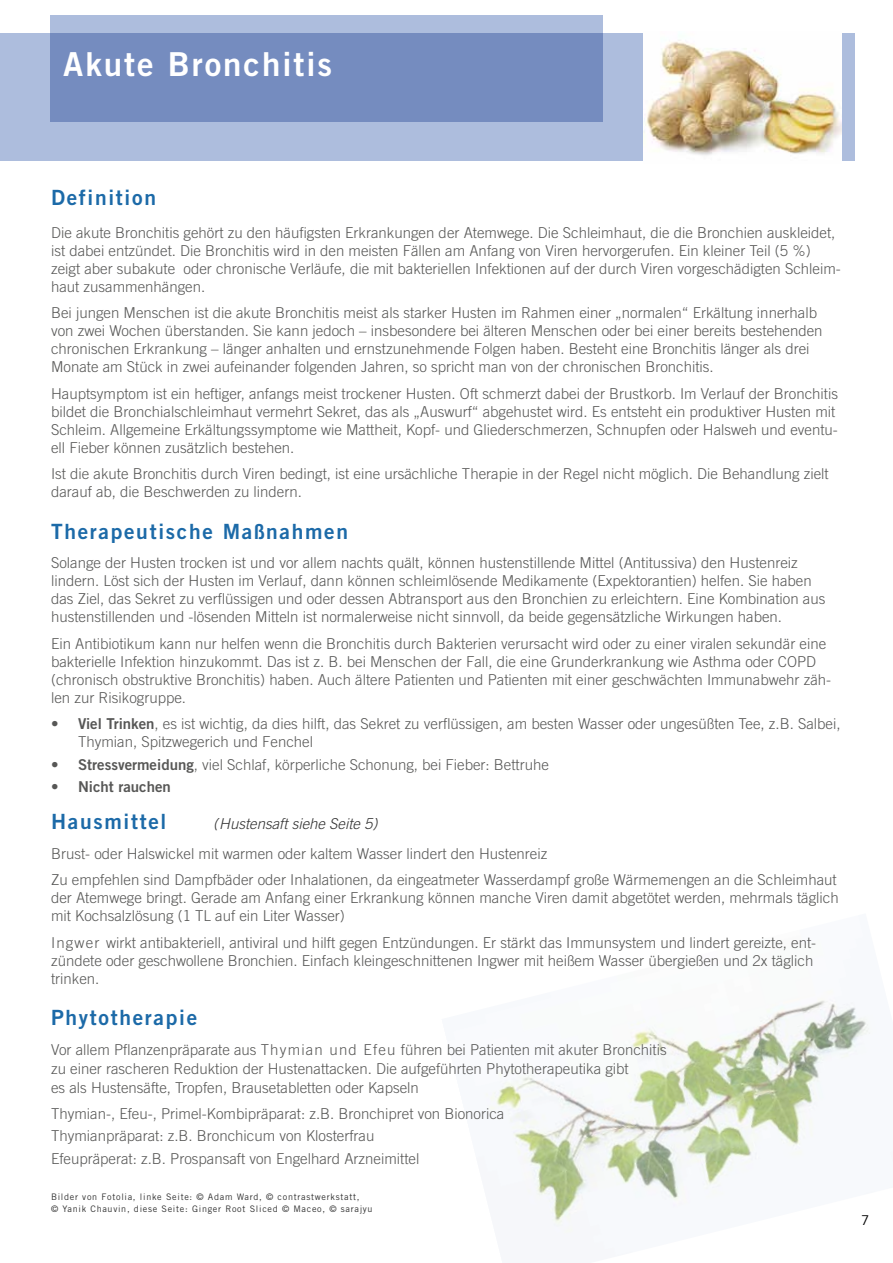
<style>
.page{position:relative;width:893px;height:1263px;background:#fff}
.page>*{position:absolute;margin:0;border:0;box-sizing:border-box;transform-origin:0 0}
.t1{font:33px "Trade Gothic Bold Two";letter-spacing:.06em;color:#fff}
.t2{font:21px "Trade Gothic Bold Two";letter-spacing:.08em;color:#1c6aa8}
.t3{font:300 15px/18px "Trade Gothic";color:#575756}
.t4{font:italic 300 15px "Trade Gothic";color:#333}
.t5{font:15px "Trade Gothic Bold Two";color:#575756}
.t6{font:13.5px "Trade Gothic";color:#000}
.t7{font:9px/12px "Trade Gothic";letter-spacing:.08em;color:#333}
.s1{font-family:"Trade Gothic Bold Two";font-weight:400}
</style>
<div class="page">
<img style="left:486px;top:1000px;width:384px;height:232px">
<div style="left:0;top:33px;width:854px;height:127px;background:#adbddd"></div>
<svg style="left:51px;top:16px;width:552px;height:106px;background:#7d93c3"></svg>
<img style="left:644px;top:33px;width:198px;height:127px">
<h1 class="t1" style="left:63px;top:44px;width:270px">Akute Bronchitis</h1>
<h2 class="t2" style="left:51px;top:185px;width:106px">Definition</h2>
<p class="t3" style="left:51px;top:223px;width:791px">Die akute Bronchitis gehört zu den häufigsten Erkrankungen der Atemwege. Die Schleimhaut, die die Bronchien auskleidet, ist dabei entzündet. Die Bronchitis wird in den meisten Fällen am Anfang von Viren hervorgerufen. Ein kleiner Teil (5 %) zeigt aber subakute oder chronische Verläufe, die mit bakteriellen Infektionen auf der durch Viren vorgeschädigten Schleim&shy;haut zusammenhängen.</p>
<p class="t3" style="left:51px;top:304px;width:773px">Bei jungen Menschen ist die akute Bronchitis meist als starker Husten im Rahmen einer „normalen“ Erkältung innerhalb von zwei Wochen überstanden. Sie kann jedoch – insbesondere bei älteren Menschen oder bei einer bereits bestehenden chronischen Erkrankung – länger anhalten und ernstzunehmende Folgen haben. Besteht eine Bronchitis länger als drei Monate am Stück in zwei aufeinander folgenden Jahren, so spricht man von der chronischen Bronchitis.</p>
<p class="t3" style="left:51px;top:384px;width:789px">Hauptsymptom ist ein heftiger, anfangs meist trockener Husten. Oft schmerzt dabei der Brustkorb. Im Verlauf der Bronchitis bildet die Bronchialschleimhaut vermehrt Sekret, das als „Auswurf“ abgehustet wird. Es entsteht ein produktiver Husten mit Schleim. Allgemeine Erkältungssymptome wie Mattheit, Kopf- und Gliederschmerzen, Schnupfen oder Halsweh und eventu&shy;ell Fieber können zusätzlich bestehen.</p>
<p class="t3" style="left:51px;top:465px;width:779px">Ist die akute Bronchitis durch Viren bedingt, ist eine ursächliche Therapie in der Regel nicht möglich. Die Behandlung zielt darauf ab, die Beschwerden zu lindern.</p>
<h2 class="t2" style="left:51px;top:518px;width:299px">Therapeutische Maßnahmen</h2>
<p class="t3" style="left:51px;top:554px;width:776px">Solange der Husten trocken ist und vor allem nachts quält, können hustenstillende Mittel (Antitussiva) den Hustenreiz lindern. Löst sich der Husten im Verlauf, dann können schleimlösende Medikamente (Expektorantien) helfen. Sie haben das Ziel, das Sekret zu verflüssigen und oder dessen Abtransport aus den Bronchien zu erleichtern. Eine Kombination aus hustenstillenden und -lösenden Mitteln ist normalerweise nicht sinnvoll, da beide gegensätzliche Wirkungen haben.</p>
<p class="t3" style="left:51px;top:634px;width:782px">Ein Antibiotikum kann nur helfen wenn die Bronchitis durch Bakterien verursacht wird oder zu einer viralen sekundär eine bakterielle Infektion hinzukommt. Das ist z. B. bei Menschen der Fall, die eine Grunderkrankung wie Asthma oder COPD (chronisch obstruktive Bronchitis) haben. Auch ältere Patienten und Patienten mit einer geschwächten Immunabwehr zäh&shy;len zur Risikogruppe.</p>
<p class="t3" style="left:78px;top:715px;width:764px;text-indent:-27px"><span class="s1">• Viel Trinken</span>, es ist wichtig, da dies hilft, das Sekret zu verflüssigen, am besten Wasser oder ungesüßten Tee, z.B. Salbei,<br>Thymian, Spitzwegerich und Fenchel</p>
<p class="t3" style="left:51px;top:755px;width:499px"><span class="s1">• Stressvermeidung</span>, viel Schlaf, körperliche Schonung, bei Fieber: Bettruhe</p>
<p class="t5" style="left:51px;top:777px;width:121px">• Nicht rauchen</p>
<h2 class="t2" style="left:51px;top:808px;width:117px">Hausmittel</h2>
<p class="t4" style="left:213px;top:815px;width:166px">(Hustensaft siehe Seite 5)</p>
<p class="t3" style="left:51px;top:840px;width:787px;line-height:26.5px">Brust- oder Halswickel mit warmen oder kaltem Wasser lindert den Hustenreiz<br>Zu empfehlen sind Dampfbäder oder Inhalationen, da eingeatmeter Wasserdampf große Wärmemengen an die Schleimhaut</p>
<p class="t3" style="left:51px;top:888px;width:789px">der Atemwege bringt. Gerade am Anfang einer Erkrankung können manche Viren damit abgetötet werden, mehrmals täglich mit Kochsalzlösung (1 TL auf ein Liter Wasser)</p>
<p class="t3" style="left:51px;top:933px;width:767px">Ingwer wirkt antibakteriell, antiviral und hilft gegen Entzündungen. Er stärkt das Immunsystem und lindert gereizte, ent&shy;zündete oder geschwollene Bronchien. Einfach kleingeschnittenen Ingwer mit heißem Wasser übergießen und 2x täglich trinken.</p>
<h2 class="t2" style="left:51px;top:1004px;width:148px">Phytotherapie</h2>
<p class="t3" style="left:51px;top:1039px;width:617px;line-height:19px">Vor allem Pflanzenpräparate aus Thymian und Efeu führen bei Patienten mit akuter Bronchitis zu einer rascheren Reduktion der Hustenattacken. Die aufgeführten Phytotherapeutika gibt<br>es als Hustensäfte, Tropfen, Brausetabletten oder Kapseln</p>
<p class="t3" style="left:51px;top:1102px;width:455px;line-height:22.2px">Thymian-, Efeu-, Primel-Kombipräparat: z.B. Bronchipret von Bionorica<br>Thymianpräparat: z.B. Bronchicum von Klosterfrau<br>Efeupräperat: z.B. Prospansaft von Engelhard Arzneimittel</p>
<p class="t7" style="left:51px;top:1190px;width:323px">Bilder von Fotolia, linke Seite: © Adam Ward, © contrastwerkstatt,<br>© Yanik Chauvin, diese Seite: Ginger Root Sliced © Maceo, © sarajyu</p>
<p class="t6" style="left:861px;top:1211px;width:10px">7</p>
</div>
